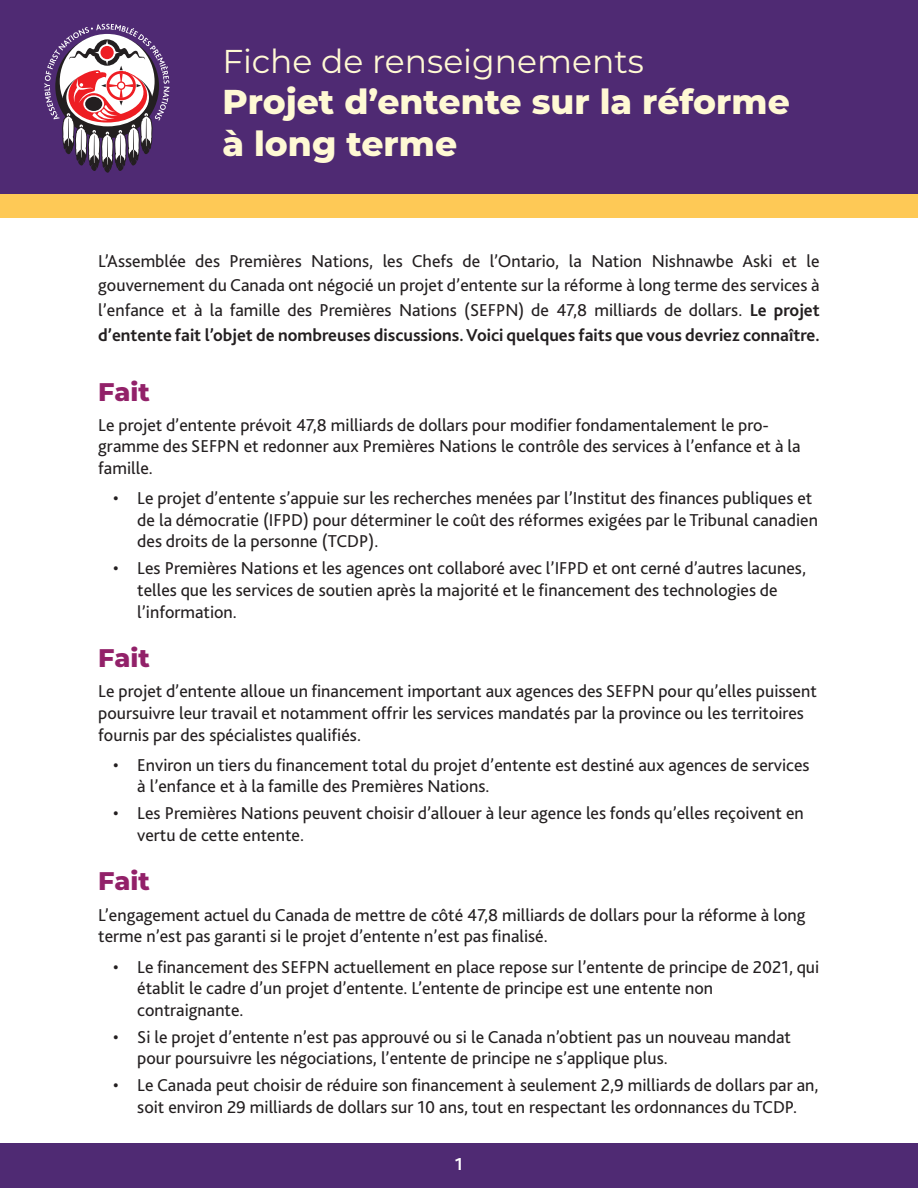
<style>
.page{position:relative;width:918px;height:1188px;background:#fff}
.page>*{position:absolute;margin:0;border:0;box-sizing:border-box;transform-origin:0 0}
.t1{font:800 34.5px/41.4px "Montserrat";color:#fff9d4}
.t2{font:33px "Montserrat";color:#fff9d4}
.t3{font:800 25.5px "Montserrat";color:#922169}
.Body_text{font:18px/21.6px "Bliss 2";color:#231f20}
.t4{font:700 18px "Bliss 2";color:#fff}
.s1{font-weight:700}
</style>
<div class="page">
<div style="left:0;top:0;width:918px;height:194px;background:#4f2a73"></div>
<div style="left:0;top:1143px;width:918px;height:45px;background:#4f2a73"></div>
<svg style="left:44px;top:24px;width:125px;height:149px"></svg>
<div style="left:0;top:194px;width:918px;height:24px;background:#fec956"></div>
<h2 class="t2" style="left:222px;top:39px;width:423px">Fiche de renseignements</h2>
<h1 class="t1" style="left:222px;top:80px;width:569px">Projet d’entente sur la réforme à long terme</h1>
<p class="Body_text" style="left:98px;top:248px;width:723px;line-height:24.6px;text-align:justify">L’Assemblée des Premières Nations, les Chefs de l’Ontario, la Nation Nishnawbe Aski et le gouvernement du Canada ont négocié un projet d’entente sur la réforme à long terme des services à l’enfance et à la famille des Premières Nations (SEFPN) de 47,8 milliards de dollars. <span class="s1">Le projet d’entente fait l’objet de nombreuses discussions. Voici quelques faits que vous devriez connaître.</span></p>
<h2 class="t3" style="left:98px;top:373px;width:53px">Fait</h2>
<p class="Body_text" style="left:98px;top:414px;width:704px">Le projet d’entente prévoit 47,8 milliards de dollars pour modifier fondamentalement le pro&shy;gramme des SEFPN et redonner aux Premières Nations le contrôle des services à l’enfance et à la famille.</p>
<p class="Body_text" style="left:137px;top:487px;width:682px;text-indent:-24px">• Le projet d’entente s’appuie sur les recherches menées par l’Institut des finances publiques et de la démocratie (IFPD) pour déterminer le coût des réformes exigées par le Tribunal canadien des droits de la personne (TCDP).</p>
<p class="Body_text" style="left:137px;top:557px;width:670px;text-indent:-24px">• Les Premières Nations et les agences ont collaboré avec l’IFPD et ont cerné d’autres lacunes, telles que les services de soutien après la majorité et le financement des technologies de l’information.</p>
<h2 class="t3" style="left:98px;top:639px;width:53px">Fait</h2>
<p class="Body_text" style="left:98px;top:680px;width:720px">Le projet d’entente alloue un financement important aux agences des SEFPN pour qu’elles puissent poursuivre leur travail et notamment offrir les services mandatés par la province ou les territoires fournis par des spécialistes qualifiés.</p>
<p class="Body_text" style="left:137px;top:754px;width:674px;text-indent:-24px">• Environ un tiers du financement total du projet d’entente est destiné aux agences de services à l’enfance et à la famille des Premières Nations.</p>
<p class="Body_text" style="left:137px;top:802px;width:668px;text-indent:-24px">• Les Premières Nations peuvent choisir d’allouer à leur agence les fonds qu’elles reçoivent en vertu de cette entente.</p>
<h2 class="t3" style="left:98px;top:863px;width:53px">Fait</h2>
<p class="Body_text" style="left:98px;top:904px;width:709px">L’engagement actuel du Canada de mettre de côté 47,8 milliards de dollars pour la réforme à long terme n’est pas garanti si le projet d’entente n’est pas finalisé.</p>
<p class="Body_text" style="left:137px;top:955px;width:684px;text-indent:-24px">• Le financement des SEFPN actuellement en place repose sur l’entente de principe de 2021, qui établit le cadre d’un projet d’entente. L’entente de principe est une entente non contraignante.</p>
<p class="Body_text" style="left:137px;top:1026px;width:655px;text-indent:-24px">• Si le projet d’entente n’est pas approuvé ou si le Canada n’obtient pas un nouveau mandat pour poursuivre les négociations, l’entente de principe ne s’applique plus.</p>
<p class="Body_text" style="left:113px;top:1074px;width:707px;text-align:center">• Le Canada peut choisir de réduire son financement à seulement 2,9 milliards de dollars par an, soit environ 29 milliards de dollars sur 10 ans, tout en respectant les ordonnances du TCDP.</p>
<p class="t4" style="left:455px;top:1152px;width:10px">1</p>
</div>
